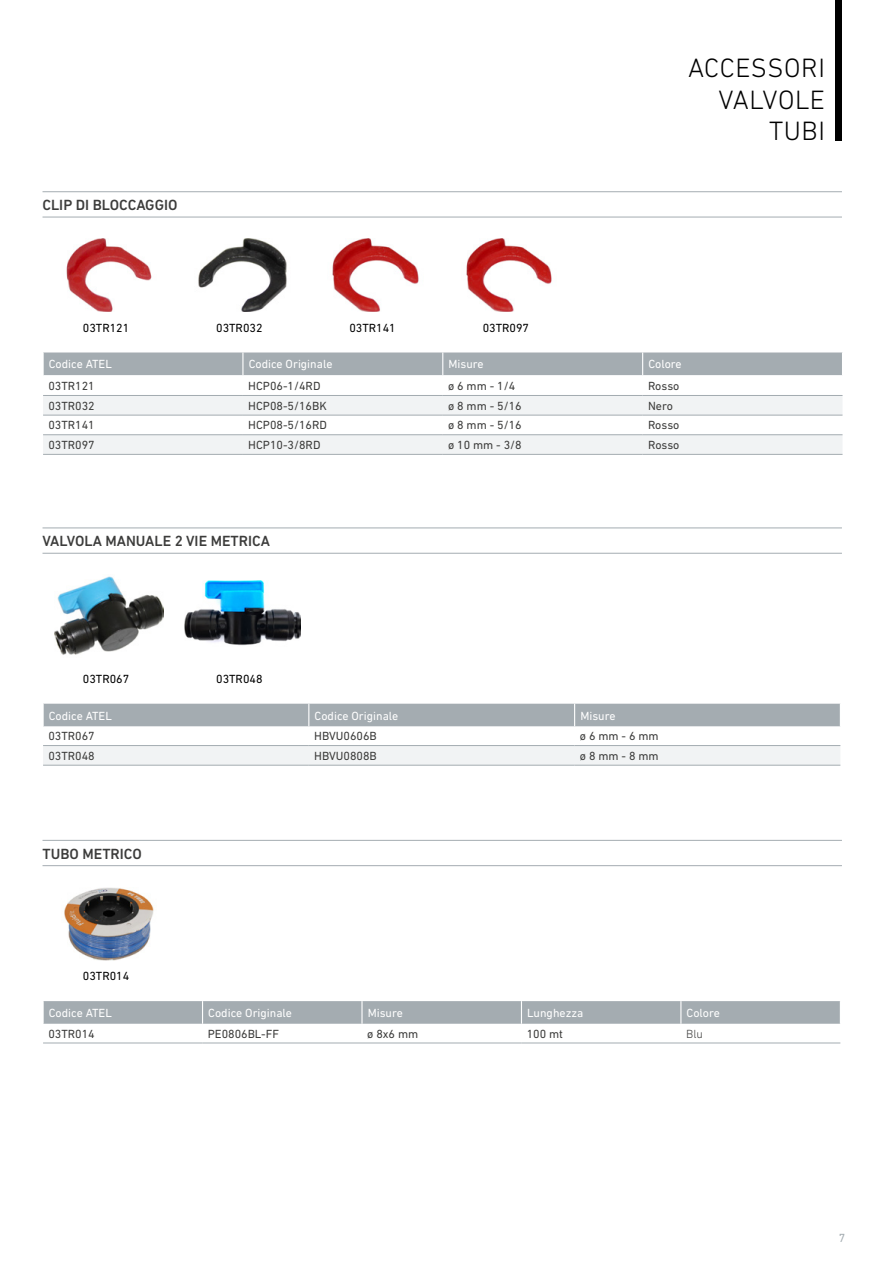
<style>
.page{position:relative;width:893px;height:1263px;background:#fff}
.page>*{position:absolute;margin:0;border:0;box-sizing:border-box;transform-origin:0 0}
.t1{font:300 27px/31.5px "DIN Next LT Pro";letter-spacing:.02em;color:#000;text-align:right}
.t2{font:500 15px "DIN Next LT Pro";color:#3c3c3b}
.t3{font:12px "DIN Next LT Pro";color:#3c3c3b}
.t4{font:12px "DIN Next LT Pro";color:#fff}
.t5{font:12px "DIN Next LT Pro";color:#000}
.t6{font:300 12px "DIN Next LT Pro";color:#3c3c3b}
.t7{font:12px "DIN Next LT Pro";color:#a4acb1}
</style>
<div class="page">
<div style="left:836px;top:0;width:6px;height:140px;background:#000"></div>
<hr style="left:43px;top:840px;width:799px;height:1px;background:#a4acb1">
<hr style="left:43px;top:865px;width:799px;height:1px;background:#a4acb1">
<img style="left:64px;top:887px;width:90px;height:73px">
<svg style="left:43px;top:1001px;width:797px;height:23px;background:#a6adb2"></svg>
<hr style="left:203px;top:1042px;width:159px;height:1px;background:#a4acb1">
<hr style="left:362px;top:1042px;width:159px;height:1px;background:#a4acb1">
<hr style="left:521px;top:1042px;width:160px;height:1px;background:#a4acb1">
<hr style="left:681px;top:1042px;width:159px;height:1px;background:#a4acb1">
<hr style="left:43px;top:1042px;width:160px;height:1px;background:#a4acb1">
<hr style="left:43px;top:527px;width:799px;height:1px;background:#a4acb1">
<hr style="left:43px;top:553px;width:799px;height:1px;background:#a4acb1">
<img style="left:55px;top:576px;width:108px;height:79px">
<img style="left:185px;top:580px;width:115px;height:66px">
<div style="left:43px;top:746px;width:797px;height:19px;background:#f1f3f4"></div>
<div style="left:43px;top:704px;width:797px;height:22px;background:#a4acb1"></div>
<hr style="left:309px;top:745px;width:266px;height:1px;background:#a4acb1">
<hr style="left:309px;top:765px;width:266px;height:1px;background:#a4acb1">
<hr style="left:575px;top:745px;width:265px;height:1px;background:#a4acb1">
<hr style="left:575px;top:765px;width:265px;height:1px;background:#a4acb1">
<hr style="left:43px;top:745px;width:266px;height:1px;background:#a4acb1">
<hr style="left:43px;top:765px;width:266px;height:1px;background:#a4acb1">
<hr style="left:43px;top:191px;width:799px;height:1px;background:#a4acb1">
<hr style="left:43px;top:217px;width:799px;height:1px;background:#a4acb1">
<img style="left:66px;top:238px;width:86px;height:74px">
<img style="left:198px;top:238px;width:89px;height:74px">
<img style="left:332px;top:238px;width:87px;height:74px">
<img style="left:466px;top:238px;width:86px;height:74px">
<svg style="left:43px;top:396px;width:799px;height:58px;fill:#f1f3f4"></svg>
<div style="left:43px;top:352px;width:800px;height:23px;background:#a4acb1"></div>
<hr style="left:643px;top:415px;width:199px;height:1px;background:#a4acb1">
<hr style="left:643px;top:434px;width:199px;height:1px;background:#a4acb1">
<hr style="left:243px;top:395px;width:200px;height:1px;background:#a4acb1">
<hr style="left:243px;top:415px;width:200px;height:1px;background:#a4acb1">
<hr style="left:243px;top:434px;width:200px;height:1px;background:#a4acb1">
<hr style="left:243px;top:454px;width:200px;height:1px;background:#a4acb1">
<hr style="left:443px;top:395px;width:200px;height:1px;background:#a4acb1">
<hr style="left:643px;top:395px;width:199px;height:1px;background:#a4acb1">
<hr style="left:443px;top:415px;width:200px;height:1px;background:#a4acb1">
<hr style="left:443px;top:434px;width:200px;height:1px;background:#a4acb1">
<hr style="left:443px;top:454px;width:200px;height:1px;background:#a4acb1">
<hr style="left:643px;top:454px;width:199px;height:1px;background:#a4acb1">
<hr style="left:43px;top:395px;width:200px;height:1px;background:#a4acb1">
<hr style="left:43px;top:415px;width:200px;height:1px;background:#a4acb1">
<hr style="left:43px;top:434px;width:200px;height:1px;background:#a4acb1">
<hr style="left:43px;top:454px;width:200px;height:1px;background:#a4acb1">
<p class="t2" style="left:43px;top:196px;width:136px">CLIP DI BLOCCAGGIO</p>
<h1 class="t1" style="left:688px;top:52px;width:138px">ACCESSORI<br>VALVOLE<br>TUBI</h1>
<p class="t5" style="left:83px;top:320px;width:48px">03TR121</p>
<p class="t5" style="left:216px;top:320px;width:48px">03TR032</p>
<p class="t5" style="left:349px;top:320px;width:48px">03TR141</p>
<p class="t5" style="left:483px;top:320px;width:48px">03TR097</p>
<p class="t4" style="left:49px;top:357px;width:65px">Codice ATEL</p>
<p class="t4" style="left:249px;top:357px;width:85px">Codice Originale</p>
<p class="t4" style="left:449px;top:357px;width:37px">Misure</p>
<p class="t4" style="left:648px;top:357px;width:35px">Colore</p>
<p class="t3" style="left:48px;top:379px;width:48px">03TR121</p>
<p class="t3" style="left:248px;top:379px;width:74px">HCP06-1/4RD</p>
<p class="t3" style="left:448px;top:379px;width:69px">ø 6 mm - 1/4</p>
<p class="t3" style="left:648px;top:379px;width:33px">Rosso</p>
<p class="t3" style="left:48px;top:399px;width:48px">03TR032</p>
<p class="t3" style="left:248px;top:399px;width:80px">HCP08-5/16BK</p>
<p class="t3" style="left:448px;top:399px;width:75px">ø 8 mm - 5/16</p>
<p class="t3" style="left:648px;top:399px;width:26px">Nero</p>
<p class="t3" style="left:48px;top:418px;width:48px">03TR141</p>
<p class="t3" style="left:248px;top:418px;width:80px">HCP08-5/16RD</p>
<p class="t3" style="left:448px;top:418px;width:75px">ø 8 mm - 5/16</p>
<p class="t3" style="left:648px;top:418px;width:33px">Rosso</p>
<p class="t3" style="left:48px;top:438px;width:48px">03TR097</p>
<p class="t3" style="left:248px;top:438px;width:74px">HCP10-3/8RD</p>
<p class="t3" style="left:448px;top:438px;width:75px">ø 10 mm - 3/8</p>
<p class="t3" style="left:648px;top:438px;width:33px">Rosso</p>
<p class="t2" style="left:43px;top:532px;width:229px">VALVOLA MANUALE 2 VIE METRICA</p>
<p class="t5" style="left:83px;top:672px;width:48px">03TR067</p>
<p class="t5" style="left:216px;top:672px;width:48px">03TR048</p>
<p class="t4" style="left:49px;top:708px;width:65px">Codice ATEL</p>
<p class="t4" style="left:315px;top:708px;width:85px">Codice Originale</p>
<p class="t4" style="left:580px;top:708px;width:37px">Misure</p>
<p class="t3" style="left:48px;top:729px;width:48px">03TR067</p>
<p class="t3" style="left:314px;top:729px;width:64px">HBVU0606B</p>
<p class="t3" style="left:580px;top:729px;width:80px">ø 6 mm - 6 mm</p>
<p class="t3" style="left:48px;top:749px;width:48px">03TR048</p>
<p class="t3" style="left:314px;top:749px;width:64px">HBVU0808B</p>
<p class="t3" style="left:580px;top:749px;width:80px">ø 8 mm - 8 mm</p>
<p class="t2" style="left:43px;top:845px;width:101px">TUBO METRICO</p>
<p class="t5" style="left:83px;top:969px;width:48px">03TR014</p>
<p class="t4" style="left:49px;top:1006px;width:65px">Codice ATEL</p>
<p class="t4" style="left:208px;top:1006px;width:85px">Codice Originale</p>
<p class="t4" style="left:368px;top:1006px;width:37px">Misure</p>
<p class="t4" style="left:527px;top:1006px;width:58px">Lunghezza</p>
<p class="t4" style="left:687px;top:1006px;width:35px">Colore</p>
<p class="t3" style="left:48px;top:1027px;width:48px">03TR014</p>
<p class="t3" style="left:208px;top:1027px;width:73px">PE0806BL-FF</p>
<p class="t3" style="left:367px;top:1027px;width:52px">ø 8x6 mm</p>
<p class="t3" style="left:527px;top:1027px;width:38px">100 mt</p>
<p class="t6" style="left:686px;top:1027px;width:18px">Blu</p>
<p class="t7" style="left:839px;top:1231px;width:8px">7</p>
</div>
